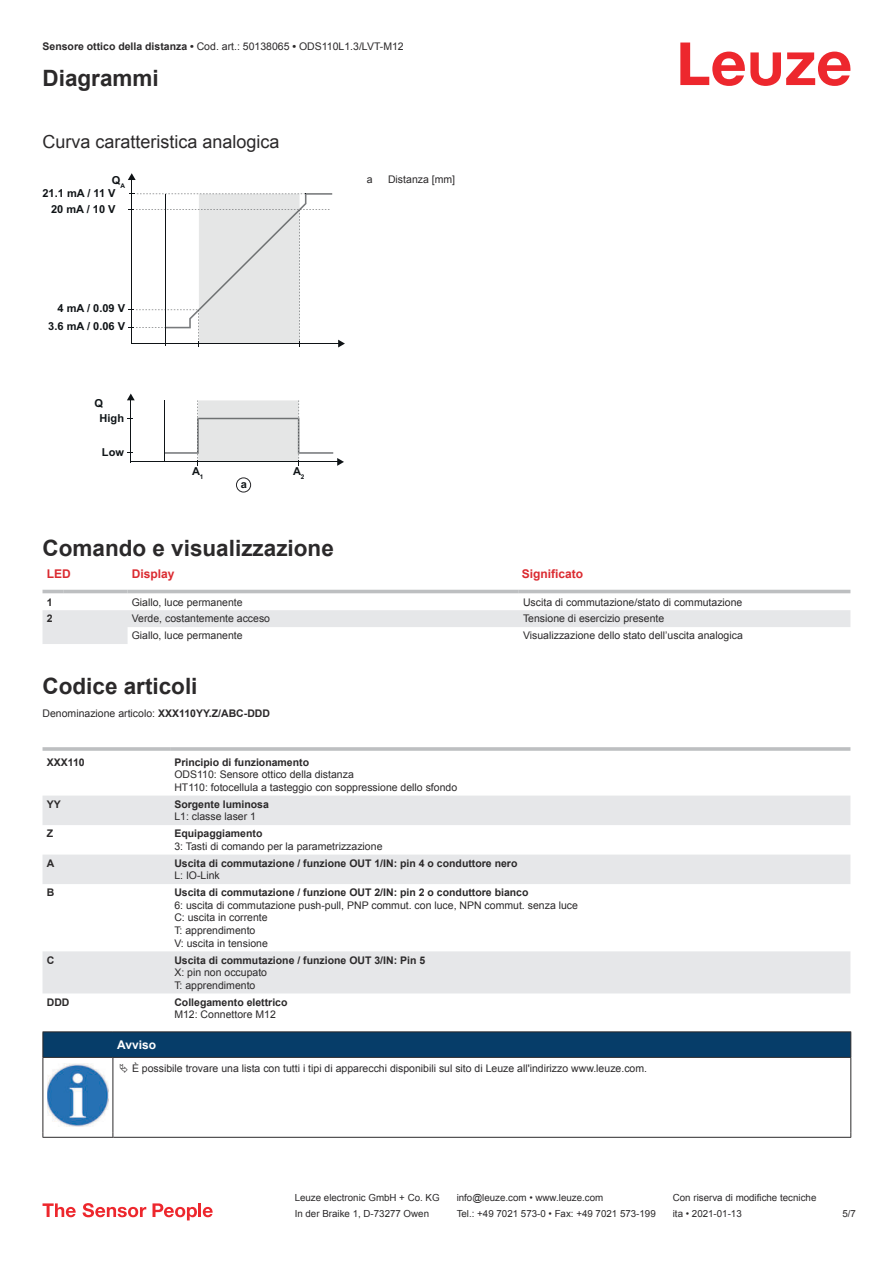
<style>
.page{position:relative;width:893px;height:1263px;background:#fff}
.page>*{position:absolute;margin:0;border:0;box-sizing:border-box;transform-origin:0 0}
.t1{font:700 22.5px "Arial";color:#2b292a}
.t2{font:18px "Arial";color:#2b292a}
.t3{font:700 12px "Arial";color:#db2a30}
.t4{font:700 12px "Arial";color:#fff}
.t5{font:700 10.95px/17.7px "Arial";color:#0f1316;text-align:right}
.t6{font:700 10.95px "Arial";color:#0f1417}
.t7{font:10.5px/12.6px "Arial";color:#2b292a}
.t8{font:700 10.5px "Arial";color:#2b292a}
.t9{font:9.75px "Arial";color:#2b292a}
.s1{font-weight:700}
</style>
<div class="page">
<svg style="left:680px;top:43px;width:170px;height:43px"></svg>
<div style="left:43px;top:589px;width:807px;height:5px;background:#eceded"></div>
<svg style="left:43px;top:610px;width:807px;height:34px"></svg>
<hr style="left:43px;top:590px;width:21px;height:3px;background:#bdbfc1">
<hr style="left:64px;top:590px;width:64px;height:3px;background:#bdbfc1">
<hr style="left:128px;top:590px;width:391px;height:3px;background:#bdbfc1">
<hr style="left:519px;top:590px;width:331px;height:3px;background:#bdbfc1">
<svg style="left:43px;top:795px;width:807px;height:198px;fill:#eaebed"></svg>
<hr style="left:43px;top:747px;width:127px;height:4px;background:#c3c5c7">
<hr style="left:170px;top:747px;width:680px;height:4px;background:#c6c7c9">
<svg style="left:43px;top:1203px;width:33px;height:14px"></svg>
<svg style="left:83px;top:1203px;width:63px;height:14px"></svg>
<svg style="left:153px;top:1203px;width:44px;height:17px"></svg>
<hr style="left:198px;top:1203px;width:3px;height:14px;background:#ed272d">
<svg style="left:203px;top:1207px;width:10px;height:10px"></svg>
<svg style="left:44px;top:1058px;width:806px;height:79px"></svg>
<hr style="left:43px;top:1031px;width:70px;height:1px;background:#2b292a">
<hr style="left:43px;top:1057px;width:70px;height:1px;background:#2b292a">
<hr style="left:113px;top:1031px;width:738px;height:1px;background:#2b292a">
<div style="left:43px;top:1032px;width:808px;height:25px;background:#063d69"></div>
<hr style="left:113px;top:1057px;width:738px;height:1px;background:#2b292a">
<hr style="left:43px;top:1058px;width:1px;height:75px;background:#2b292a">
<hr style="left:113px;top:1058px;width:1px;height:75px;background:#2b292a">
<hr style="left:850px;top:1058px;width:1px;height:75px;background:#2b292a">
<hr style="left:43px;top:1137px;width:70px;height:1px;background:#2b292a">
<hr style="left:113px;top:1137px;width:738px;height:1px;background:#2b292a">
<img style="left:47px;top:1064px;width:61px;height:62px">
<div style="left:115px;top:1058px;width:734px;height:20px;background:#fff"></div>
<hr style="left:131px;top:179px;width:1px;height:165px;background:#0f1316">
<svg style="left:128px;top:173px;width:8px;height:7px"></svg>
<hr style="left:132px;top:343px;width:207px;height:1px;background:#0f1316">
<svg style="left:338px;top:340px;width:7px;height:7px"></svg>
<svg style="left:128px;top:193px;width:204px;height:154px"></svg>
<hr style="left:130px;top:399px;width:1px;height:63px;background:#0f1417">
<svg style="left:127px;top:393px;width:8px;height:7px"></svg>
<hr style="left:131px;top:461px;width:207px;height:1px;background:#0f1417">
<svg style="left:164px;top:400px;width:180px;height:66px"></svg>
<div style="left:236px;top:477px;width:15px;height:15px;border:1px solid #27272a;border-radius:50%"></div>
<p class="t7" style="left:43px;top:41px;width:363px"><span class="s1">Sensore ottico della distanza •</span> Cod. art.: 50138065 <span class="s1">•</span> ODS110L1.3/LVT-M12</p>
<h1 class="t1" style="left:43px;top:70px;width:118px">Diagrammi</h1>
<h2 class="t2" style="left:43px;top:135px;width:239px">Curva caratteristica analogica</h2>
<p class="t5" style="left:112px;top:173px;width:15px">Q<sub>A</sub></p>
<p class="t5" style="left:43px;top:186px;width:75px">21.1 mA / 11 V</p>
<p class="t5" style="left:51px;top:202px;width:66px">20 mA / 10 V</p>
<p class="t5" style="left:48px;top:301px;width:78px">4 mA / 0.09 V<br>3.6 mA / 0.06 V</p>
<p class="t6" style="left:94px;top:399px;width:10px">Q</p>
<p class="t6" style="left:100px;top:414px;width:26px">High</p>
<p class="t6" style="left:102px;top:448px;width:24px">Low</p>
<p class="t6" style="left:192px;top:467px;width:13px">A<sub>1</sub></p>
<p class="t6" style="left:293px;top:467px;width:13px">A<sub>2</sub></p>
<p class="t6" style="left:241px;top:480px;width:8px">a</p>
<p class="t7" style="left:367px;top:174px;width:7px">a</p>
<p class="t7" style="left:388px;top:174px;width:69px">Distanza [mm]</p>
<h1 class="t1" style="left:43px;top:539px;width:293px">Comando e visualizzazione</h1>
<p class="t3" style="left:47px;top:569px;width:25px">LED</p>
<p class="t3" style="left:132px;top:569px;width:44px">Display</p>
<p class="t3" style="left:522px;top:569px;width:63px">Significato</p>
<p class="t8" style="left:47px;top:598px;width:7px">1</p>
<p class="t7" style="left:132px;top:596px;width:112px">Giallo, luce permanente</p>
<p class="t7" style="left:523px;top:596px;width:221px">Uscita di commutazione/stato di commutazione</p>
<p class="t8" style="left:47px;top:615px;width:7px">2</p>
<p class="t7" style="left:132px;top:613px;width:140px">Verde, costantemente acceso</p>
<p class="t7" style="left:523px;top:613px;width:143px">Tensione di esercizio presente</p>
<p class="t7" style="left:132px;top:630px;width:112px">Giallo, luce permanente</p>
<p class="t7" style="left:523px;top:630px;width:221px">Visualizzazione dello stato dell’uscita analogica</p>
<h1 class="t1" style="left:43px;top:678px;width:157px">Codice articoli</h1>
<p class="t7" style="left:43px;top:708px;width:229px">Denominazione articolo: <span class="s1">XXX110YY.Z/ABC-DDD</span></p>
<p class="t8" style="left:47px;top:758px;width:39px">XXX110</p>
<p class="t8" style="left:174px;top:758px;width:136px">Principio di funzionamento</p>
<p class="t7" style="left:174px;top:769px;width:284px">ODS110: Sensore ottico della distanza<br>HT110: fotocellula a tasteggio con soppressione dello sfondo</p>
<p class="t8" style="left:47px;top:800px;width:16px">YY</p>
<p class="t8" style="left:174px;top:800px;width:96px">Sorgente luminosa</p>
<p class="t7" style="left:174px;top:811px;width:83px">L1: classe laser 1</p>
<p class="t8" style="left:47px;top:830px;width:8px">Z</p>
<p class="t8" style="left:174px;top:830px;width:90px">Equipaggiamento</p>
<p class="t7" style="left:174px;top:841px;width:210px">3: Tasti di comando per la parametrizzazione</p>
<p class="t8" style="left:47px;top:859px;width:9px">A</p>
<p class="t8" style="left:174px;top:859px;width:345px">Uscita di commutazione / funzione OUT 1/IN: pin 4 o conduttore nero</p>
<p class="t7" style="left:174px;top:870px;width:47px">L: IO-Link</p>
<p class="t8" style="left:47px;top:889px;width:9px">B</p>
<p class="t8" style="left:174px;top:889px;width:356px">Uscita di commutazione / funzione OUT 2/IN: pin 2 o conduttore bianco</p>
<p class="t7" style="left:174px;top:900px;width:405px">6: uscita di commutazione push-pull, PNP commut. con luce, NPN commut. senza luce C: uscita in corrente<br>T: apprendimento<br>V: uscita in tensione</p>
<p class="t8" style="left:47px;top:956px;width:9px">C</p>
<p class="t8" style="left:174px;top:956px;width:252px">Uscita di commutazione / funzione OUT 3/IN: Pin 5</p>
<p class="t7" style="left:174px;top:967px;width:94px">X: pin non occupato<br>T: apprendimento</p>
<p class="t8" style="left:47px;top:998px;width:24px">DDD</p>
<p class="t8" style="left:174px;top:998px;width:115px">Collegamento elettrico</p>
<p class="t7" style="left:174px;top:1009px;width:103px">M12: Connettore M12</p>
<p class="t4" style="left:117px;top:1040px;width:40px">Avviso</p>
<p class="t7" style="left:132px;top:1063px;width:517px">È possibile trovare una lista con tutti i tipi di apparecchi disponibili sul sito di Leuze all'indirizzo www.leuze.com.</p>
<p class="t9" style="left:295px;top:1194px;width:146px">Leuze electronic GmbH + Co. KG</p>
<p class="t9" style="left:457px;top:1194px;width:148px">info@leuze.com • www.leuze.com</p>
<p class="t9" style="left:673px;top:1194px;width:145px">Con riserva di modifiche tecniche</p>
<p class="t9" style="left:295px;top:1210px;width:136px">In der Braike 1, D-73277 Owen</p>
<p class="t9" style="left:457px;top:1210px;width:201px">Tel.: +49 7021 573-0 • Fax: +49 7021 573-199</p>
<p class="t9" style="left:673px;top:1210px;width:70px">ita • 2021-01-13</p>
<p class="t9" style="left:842px;top:1210px;width:15px">5 /7</p>
</div>
